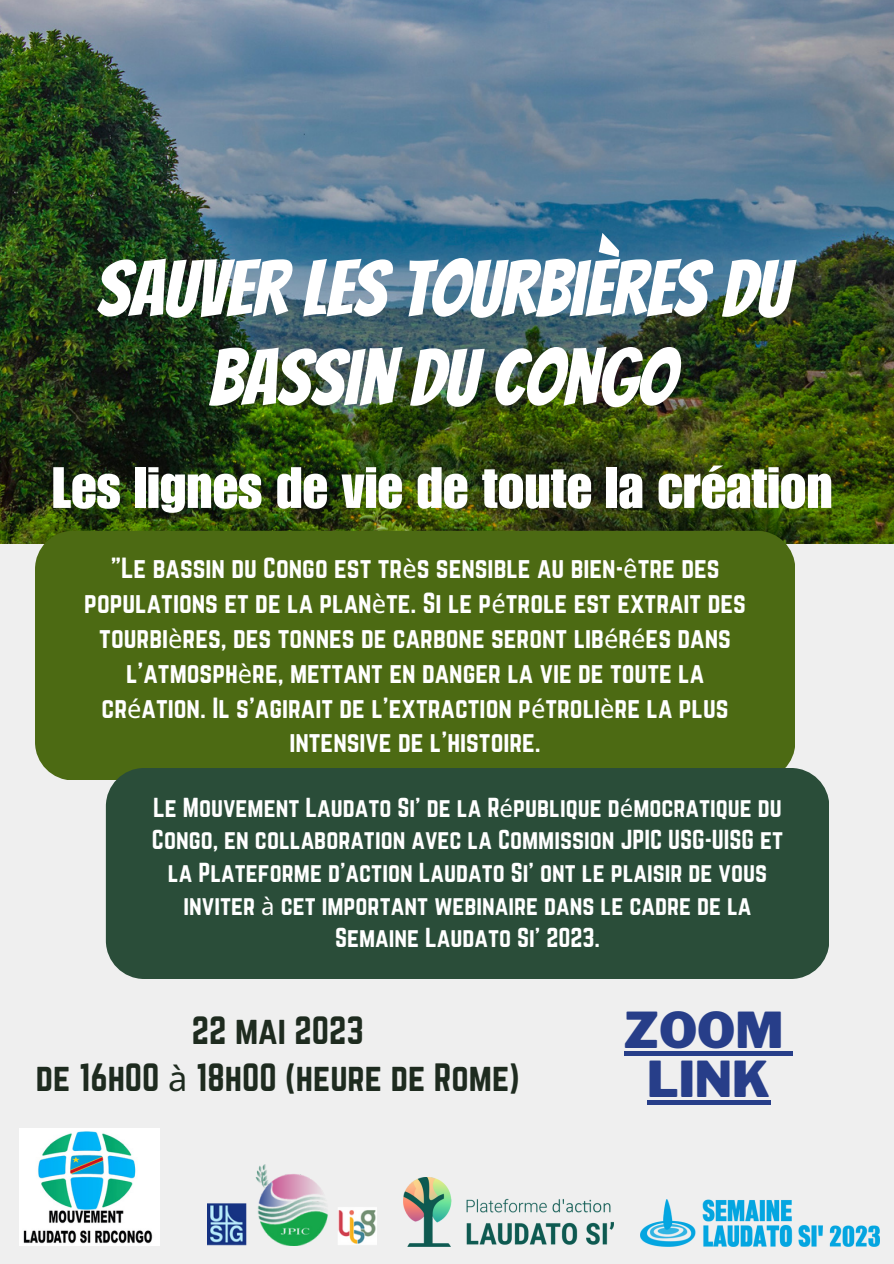
<style>
.page{position:relative;width:894px;height:1264px;background:#fff}
.page>*{position:absolute;margin:0;border:0;box-sizing:border-box;transform-origin:0 0}
.t1{font:78px/88.9px "Bangers";color:#fff;text-align:center}
.t2{font:57px "Impact LT Std";color:#fff}
.t3{font:900 49.05px "Libre Franklin";color:#273e89}
.t4{font:34.5px "Norwester";color:#1e2b1f}
.t5{font:25.5px/35px "Norwester";color:#fff;text-align:center}
.t6{font:24px/32.7px "Norwester";color:#fff;text-align:center}
.s1{font-family:"Noto Sans"}
</style>
<div class="page">
<div style="left:0;top:0;width:893px;height:1263px;background:#efefef"></div>
<img style="left:0;top:0;width:893px;height:543px">
<div style="left:35px;top:531px;width:759px;height:249px;background:#4c6a13;border-radius:38px"></div>
<div style="left:106px;top:768px;width:722px;height:210px;background:#2a4d39;border-radius:38px"></div>
<img style="left:208px;top:1164px;width:169px;height:81px">
<img style="left:20px;top:1128px;width:139px;height:117px">
<img style="left:640px;top:1199px;width:239px;height:46px">
<img style="left:403px;top:1177px;width:210px;height:69px">
<hr style="left:623px;top:1051px;width:160px;height:4px;background:#273e89">
<hr style="left:783px;top:1051px;width:10px;height:4px;background:#273e89">
<div style="left:647px;top:1099px;width:123px;height:5px;background:#273e89"></div>
<p class="t1" style="left:96px;top:244px;width:694px">SAUVER LES TOURBIÈRES DU<br>BASSIN DU CONGO</p>
<p class="t2" style="left:52px;top:467px;width:782px">Les lignes de vie de toute la création</p>
<p class="t5" style="left:84px;top:550px;width:663px">"Le bassin du Congo est tr<span class="s1">è</span>s sensible au bien-<span class="s1">ê</span>tre des populations et de la plan<span class="s1">è</span>te. Si le p<span class="s1">é</span>trole est extrait des tourbi<span class="s1">è</span>res, des tonnes de carbone seront lib<span class="s1">é</span>r<span class="s1">é</span>es dans l'atmosph<span class="s1">è</span>re, mettant en danger la vie de toute la cr<span class="s1">é</span>ation. Il s'agirait de l'extraction p<span class="s1">é</span>troli<span class="s1">è</span>re la plus intensive de l'histoire.</p>
<p class="t6" style="left:152px;top:790px;width:632px">Le Mouvement Laudato Si' de la R<span class="s1">é</span>publique d<span class="s1">é</span>mocratique du Congo, en collaboration avec la Commission JPIC USG-UISG et la Plateforme d'action Laudato Si' ont le plaisir de vous inviter <span class="s1">à</span> cet important webinaire dans le cadre de la Semaine Laudato Si' 2023.</p>
<p class="t4" style="left:192px;top:1009px;width:173px">22 mai 2023</p>
<p class="t4" style="left:36px;top:1056px;width:485px">de 16h00 <span class="s1">à</span> 18h00 (heure de Rome)</p>
<p class="t3" style="left:623px;top:1000px;width:161px">ZOOM</p>
<p class="t3" style="left:647px;top:1049px;width:124px">LINK</p>
</div>
